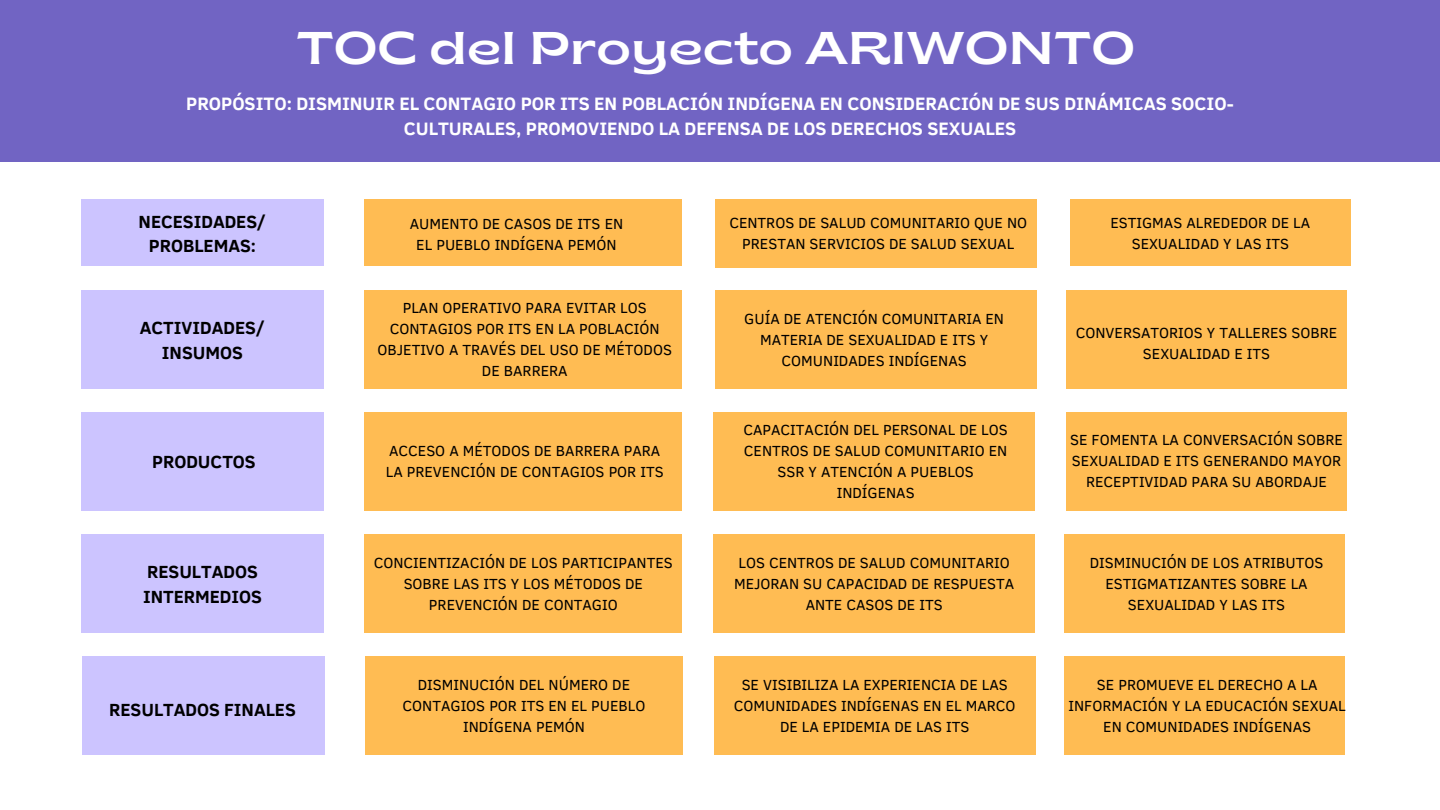
<style>
.page{position:relative;width:1440px;height:810px;background:#fff}
.page>*{position:absolute;margin:0;border:0;box-sizing:border-box;transform-origin:0 0}
.t1{font:semi-expanded 45.8px "Brice";color:#fff}
.t2{font:700 18.4px/25.3px "Clear Sans";color:#fff;text-align:center}
.t3{font:700 18px/24.8px "Clear Sans";color:#000;text-align:center}
.t4{font:15px/21px "Clear Sans";color:#000;text-align:center}
</style>
<div class="page">
<div style="left:81px;top:200px;width:243px;height:66px;background:#ccc4ff"></div>
<div style="left:0;top:0;width:1440px;height:161px;background:#7164c3"></div>
<div style="left:1067px;top:290px;width:280px;height:98px;background:#ffbc53"></div>
<div style="left:1067px;top:412px;width:280px;height:98px;background:#ffbc53"></div>
<div style="left:1064px;top:534px;width:280px;height:98px;background:#ffbc53"></div>
<div style="left:715px;top:200px;width:321px;height:68px;background:#ffbc53"></div>
<div style="left:715px;top:290px;width:321px;height:98px;background:#ffbc53"></div>
<div style="left:714px;top:412px;width:321px;height:98px;background:#ffbc53"></div>
<div style="left:714px;top:534px;width:321px;height:98px;background:#ffbc53"></div>
<div style="left:81px;top:290px;width:243px;height:98px;background:#ccc4ff"></div>
<div style="left:81px;top:412px;width:243px;height:98px;background:#ccc4ff"></div>
<div style="left:81px;top:534px;width:243px;height:98px;background:#ccc4ff"></div>
<div style="left:82px;top:656px;width:242px;height:98px;background:#ccc4ff"></div>
<div style="left:714px;top:656px;width:322px;height:98px;background:#ffbc53"></div>
<div style="left:365px;top:200px;width:317px;height:66px;background:#ffbc53"></div>
<div style="left:365px;top:290px;width:317px;height:98px;background:#ffbc53"></div>
<div style="left:365px;top:412px;width:317px;height:98px;background:#ffbc53"></div>
<div style="left:365px;top:534px;width:317px;height:98px;background:#ffbc53"></div>
<div style="left:365px;top:656px;width:318px;height:98px;background:#ffbc53"></div>
<div style="left:1065px;top:656px;width:280px;height:98px;background:#ffbc53"></div>
<div style="left:1070px;top:200px;width:281px;height:66px;background:#ffbc53"></div>
<h1 class="t1" style="left:296px;top:30px;width:840px">TOC del Proyecto ARIWONTO</h1>
<p class="t2" style="left:186px;top:90px;width:1049px">PROPÓSITO: DISMINUIR EL CONTAGIO POR ITS EN POBLACIÓN INDÍGENA EN CONSIDERACIÓN DE SUS DINÁMICAS SOCIO-<br>CULTURALES, PROMOVIENDO LA DEFENSA DE LOS DERECHOS SEXUALES</p>
<h2 class="t3" style="left:139px;top:208px;width:129px">NECESIDADES/<br>PROBLEMAS:</h2>
<p class="t3" style="left:140px;top:314px;width:127px">ACTIVIDADES/<br>INSUMOS</p>
<p class="t3" style="left:152px;top:449px;width:105px">PRODUCTOS</p>
<p class="t3" style="left:143px;top:559px;width:120px;text-align:left">RESULTADOS<br>INTERMEDIOS</p>
<p class="t3" style="left:109px;top:696px;width:188px">RESULTADOS FINALES</p>
<p class="t4" style="left:410px;top:213px;width:215px">AUMENTO DE CASOS DE ITS EN</p>
<p class="t4" style="left:416px;top:234px;width:202px">EL PUEBLO INDÍGENA PEMÓN</p>
<p class="t4" style="left:403px;top:297px;width:246px">PLAN OPERATIVO PARA EVITAR LOS</p>
<p class="t4" style="left:390px;top:318px;width:271px">CONTAGIOS POR ITS EN LA POBLACIÓN</p>
<h2 class="t4" style="left:377px;top:339px;width:296px">OBJETIVO A TRAVÉS DEL USO DE MÉTODOS</h2>
<p class="t4" style="left:482px;top:360px;width:87px">DE BARRERA</p>
<p class="t4" style="left:389px;top:440px;width:273px">ACCESO A MÉTODOS DE BARRERA PARA</p>
<p class="t4" style="left:386px;top:461px;width:279px">LA PREVENCIÓN DE CONTAGIOS POR ITS</p>
<p class="t4" style="left:374px;top:551px;width:300px">CONCIENTIZACIÓN DE LOS PARTICIPANTES</p>
<p class="t4" style="left:404px;top:572px;width:241px">SOBRE LAS ITS Y LOS MÉTODOS DE</p>
<p class="t4" style="left:429px;top:593px;width:190px">PREVENCIÓN DE CONTAGIO</p>
<p class="t4" style="left:418px;top:673px;width:214px">DISMINUCIÓN DEL NÚMERO DE</p>
<p class="t4" style="left:403px;top:694px;width:244px">CONTAGIOS POR ITS EN EL PUEBLO</p>
<h2 class="t4" style="left:463px;top:715px;width:123px">INDÍGENA PEMÓN</h2>
<p class="t4" style="left:729px;top:211px;width:299px">CENTROS DE SALUD COMUNITARIO QUE NO</p>
<p class="t4" style="left:742px;top:232px;width:274px">PRESTAN SERVICIOS DE SALUD SEXUAL</p>
<p class="t4" style="left:744px;top:307px;width:261px">GUÍA DE ATENCIÓN COMUNITARIA EN</p>
<p class="t4" style="left:760px;top:328px;width:230px">MATERIA DE SEXUALIDAD E ITS Y</p>
<p class="t4" style="left:782px;top:349px;width:187px">COMUNIDADES INDÍGENAS</p>
<p class="t4" style="left:743px;top:419px;width:266px">CAPACITACIÓN DEL PERSONAL DE LOS</p>
<p class="t4" style="left:744px;top:440px;width:265px">CENTROS DE SALUD COMUNITARIO EN</p>
<p class="t4" style="left:778px;top:461px;width:198px">SSR Y ATENCIÓN A PUEBLOS<br>INDÍGENAS</p>
<p class="t4" style="left:738px;top:551px;width:273px">LOS CENTROS DE SALUD COMUNITARIO</p>
<p class="t4" style="left:734px;top:572px;width:282px">MEJORAN SU CAPACIDAD DE RESPUESTA</p>
<h2 class="t4" style="left:806px;top:593px;width:139px">ANTE CASOS DE ITS</h2>
<p class="t4" style="left:742px;top:673px;width:268px">SE VISIBILIZA LA EXPERIENCIA DE LAS</p>
<p class="t4" style="left:734px;top:694px;width:283px">COMUNIDADES INDÍGENAS EN EL MARCO</p>
<p class="t4" style="left:780px;top:715px;width:191px">DE LA EPIDEMIA DE LAS ITS</p>
<p class="t4" style="left:1110px;top:211px;width:201px">ESTIGMAS ALREDEDOR DE LA</p>
<p class="t4" style="left:1132px;top:232px;width:159px">SEXUALIDAD Y LAS ITS</p>
<h2 class="t4" style="left:1076px;top:322px;width:263px">CONVERSATORIOS Y TALLERES SOBRE</h2>
<h2 class="t4" style="left:1143px;top:343px;width:129px">SEXUALIDAD E ITS</h2>
<p class="t4" style="left:1070px;top:429px;width:274px">SE FOMENTA LA CONVERSACIÓN SOBRE</p>
<p class="t4" style="left:1072px;top:450px;width:271px">SEXUALIDAD E ITS GENERANDO MAYOR</p>
<p class="t4" style="left:1086px;top:471px;width:243px">RECEPTIVIDAD PARA SU ABORDAJE</p>
<p class="t4" style="left:1090px;top:551px;width:235px">DISMINUCIÓN DE LOS ATRIBUTOS</p>
<p class="t4" style="left:1105px;top:572px;width:204px">ESTIGMATIZANTES SOBRE LA<br>SEXUALIDAD Y LAS ITS</p>
<p class="t4" style="left:1097px;top:673px;width:222px">SE PROMUEVE EL DERECHO A LA</p>
<p class="t4" style="left:1069px;top:694px;width:279px">INFORMACIÓN Y LA EDUCACIÓN SEXUAL</p>
<p class="t4" style="left:1103px;top:715px;width:209px">EN COMUNIDADES INDÍGENAS</p>
</div>
